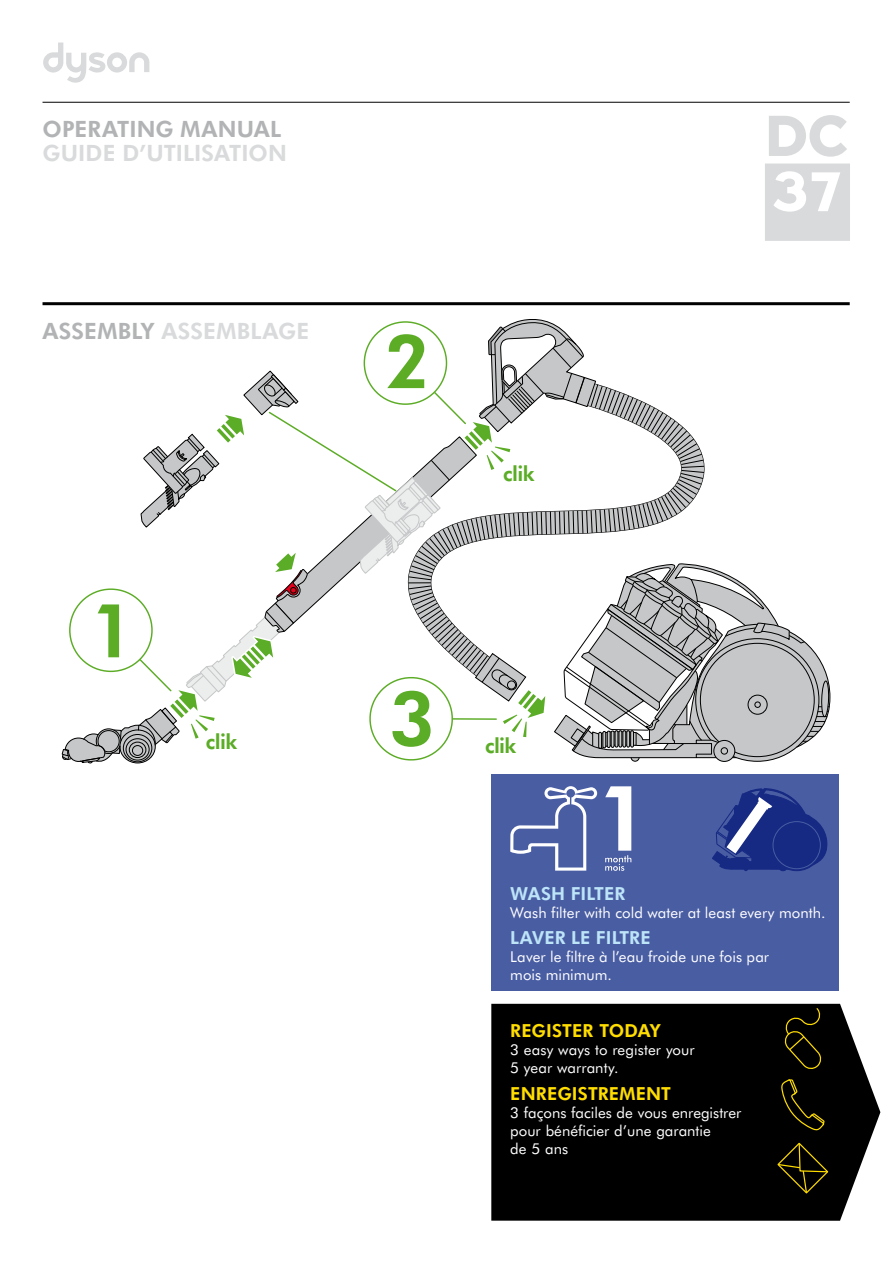
<style>
.page{position:relative;width:893px;height:1263px;background:#fff}
.page>*{position:absolute;margin:0;border:0;box-sizing:border-box;transform-origin:0 0}
.t1{font:800 22.5px "Futura BT";letter-spacing:.005em;color:#d9dadb}
.t2{font:800 22.5px "Futura BT";letter-spacing:.005em;color:#b1b3b4}
.t3{font:800 20.85px "Futura BT";letter-spacing:-.03em;color:#5bac26}
.t4{font:800 18px "Futura BT";letter-spacing:.01em;color:#fd0}
.t5{font:800 18px "Futura BT";letter-spacing:.005em;color:#bde4f7}
.t6{font:15px/18px "Futura BT";color:#fff}
.s1{color:#b1b3b4}
</style>
<div class="page">
<svg style="left:61px;top:319px;width:770px;height:445px"></svg>
<svg style="left:769px;top:115px;width:78px;height:42px"></svg>
<svg style="left:765px;top:164px;width:85px;height:77px"></svg>
<svg style="left:43px;top:43px;width:106px;height:40px"></svg>
<hr style="left:43px;top:302px;width:807px;height:3px;background:#000">
<hr style="left:43px;top:102px;width:807px;height:1px;background:#000">
<div style="left:491px;top:774px;width:348px;height:217px;background:#495da3"></div>
<div style="left:491px;top:1004px;width:389px;height:217px;background:#000"></div>
<svg style="left:776px;top:1141px;width:53px;height:53px;background:#191600"></svg>
<svg style="left:783px;top:1007px;width:40px;height:64px;background:#161300"></svg>
<svg style="left:780px;top:1078px;width:46px;height:53px;background:#161300"></svg>
<svg style="left:605px;top:786px;width:26px;height:85px"></svg>
<svg style="left:510px;top:786px;width:87px;height:85px"></svg>
<svg style="left:712px;top:788px;width:115px;height:83px"></svg>
<h1 class="t2" style="left:43px;top:113px;width:240px">OPERATING MANUAL</h1>
<h1 class="t1" style="left:43px;top:137px;width:246px">GUIDE D’UTILISATION</h1>
<h1 class="t1" style="left:43px;top:315px;width:268px"><span class="s1">ASSEMBLY</span> ASSEMBLAGE</h1>
<h2 class="t3" style="left:503px;top:459px;width:33px">clik</h2>
<h2 class="t3" style="left:206px;top:728px;width:33px">clik</h2>
<h2 class="t3" style="left:485px;top:731px;width:33px">clik</h2>
<p class="t5" style="left:510px;top:881px;width:117px">WASH FILTER</p>
<p class="t6" style="left:510px;top:903px;width:317px">Wash filter with cold water at least every month.</p>
<p class="t5" style="left:510px;top:926px;width:142px">LAVER LE FILTRE</p>
<p class="t6" style="left:510px;top:947px;width:260px">Laver le filtre à l’eau froide une fois par mois minimum.</p>
<p class="t4" style="left:510px;top:1019px;width:152px">REGISTER TODAY</p>
<p class="t6" style="left:510px;top:1040px;width:186px">3 easy ways to register your<br>5 year warranty.</p>
<p class="t4" style="left:510px;top:1081px;width:162px">ENREGISTREMENT</p>
<p class="t6" style="left:510px;top:1103px;width:233px">3 façons faciles de vous enregistrer pour bénéficier d’une garantie<br>de 5 ans</p>
</div>
